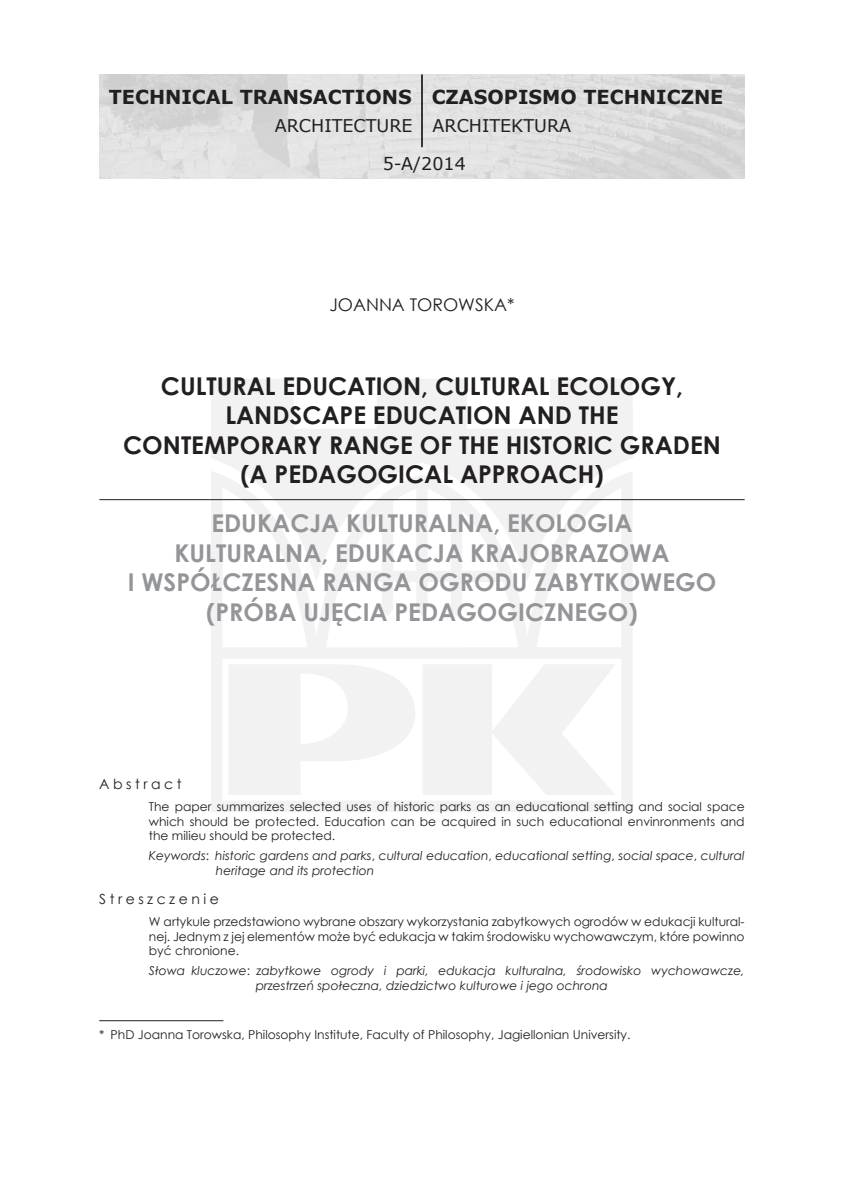
<style>
.page{position:relative;width:844px;height:1191px;background:#fff}
.page>*{position:absolute;margin:0;border:0;box-sizing:border-box;transform-origin:0 0}
.Tytuł_polski{font:700 24.5px/29.4px "Century Gothic";color:#939598;text-align:center}
.Tytuł_angielski{font:700 24.5px/29.4px "Century Gothic";color:#231f20;text-align:center}
.t1{font:700 19.25px "Verdana";color:#231f20}
.t2{font:17.5px/37.3px "Verdana";color:#231f20}
.autor{font:17.5px "Century Gothic";color:#231f20}
.Streszczenie_pol{font:14px "Century Gothic";letter-spacing:.25em;color:#231f20}
.Abstract{font:14px "Century Gothic";letter-spacing:.25em;color:#231f20}
.abstract_tekst{font:12.25px/14.7px "Century Gothic";color:#231f20;text-align:justify}
.Streszczenie_tekst{font:12.25px/14.7px "Century Gothic";color:#231f20;text-align:justify}
.Słowa_kluczowe{font:italic 12.25px/14.7px "Century Gothic";color:#231f20}
.Keywords{font:italic 12.25px/14.7px "Century Gothic";color:#231f20}
.Przypis{font:12.25px "Century Gothic";color:#231f20}
.s1{font-style:normal}
</style>
<div class="page">
<svg style="left:211px;top:379px;width:421px;height:433px;fill:#f1f2f1"></svg>
<hr style="left:99px;top:1020px;width:124px;height:1px;background:#231f20">
<hr style="left:99px;top:499px;width:645px;height:1px;background:#231f20">
<img style="left:99px;top:74px;width:645px;height:105px">
<hr style="left:421px;top:74px;width:2px;height:73px;background:#231f20">
<p class="t1" style="left:109px;top:83px;width:304px">TECHNICAL TRANSACTIONS</p>
<p class="t2" style="left:382px;top:107px;width:85px;text-indent:-108px">ARCHITECTURE<br>5-A/2014</p>
<p class="t1" style="left:431px;top:83px;width:293px">CZASOPISMO TECHNICZNE</p>
<p class="t2" style="left:432px;top:107px;width:140px">ARCHITEKTURA</p>
<p class="autor" style="left:329px;top:292px;width:187px">JOANNA TOROWSKA*</p>
<p class="Tytuł_angielski" style="left:123px;top:370px;width:599px">CULTURAL EDUCATION, CULTURAL ECOLOGY, LANDSCAPE EDUCATION AND THE CONTEMPORARY RANGE OF THE HISTORIC GRADEN (A PEDAGOGICAL APPROACH)</p>
<p class="Tytuł_polski" style="left:128px;top:507px;width:590px">EDUKACJA KULTURALNA, EKOLOGIA<br>KULTURALNA, EDUKACJA KRAJOBRAZOWA<br>I WSPÓŁCZESNA RANGA OGRODU ZABYTKOWEGO (PRÓBA UJĘCIA PEDAGOGICZNEGO)</p>
<p class="Abstract" style="left:99px;top:774px;width:84px">Abstract</p>
<p class="abstract_tekst" style="left:149px;top:799px;width:597px">The paper summarizes selected uses of historic parks as an educational setting and social space which should be protected. Education can be acquired in such educational envinronments and the milieu should be protected.</p>
<p class="Keywords" style="left:216px;top:848px;width:530px;text-indent:-67px">Keywords<span class="s1">:</span> historic gardens and parks<span class="s1">,</span> cultural education<span class="s1">,</span> educational setting<span class="s1">,</span> social space<span class="s1">,</span> cultural heritage and its protection</p>
<p class="Streszczenie_pol" style="left:99px;top:889px;width:121px">Streszczenie</p>
<p class="Streszczenie_tekst" style="left:149px;top:914px;width:597px">W artykule przedstawiono wybrane obszary wykorzystania zabytkowych ogrodów w edukacji kultural&shy;nej. Jednym z jej elementów może być edukacja w takim środowisku wychowawczym, które powinno być chronione.</p>
<p class="Słowa_kluczowe" style="left:255px;top:963px;width:490px;text-indent:-107px">Słowa kluczowe<span class="s1">:</span> zabytkowe ogrody i parki, edukacja kulturalna, środowisko wychowawcze, przestrzeń społeczna, dziedzictwo kulturowe i jego ochrona</p>
<p class="Przypis" style="left:99px;top:1026px;width:532px">* PhD Joanna Torowska, Philosophy Institute, Faculty of Philosophy, Jagiellonian University.</p>
</div>
